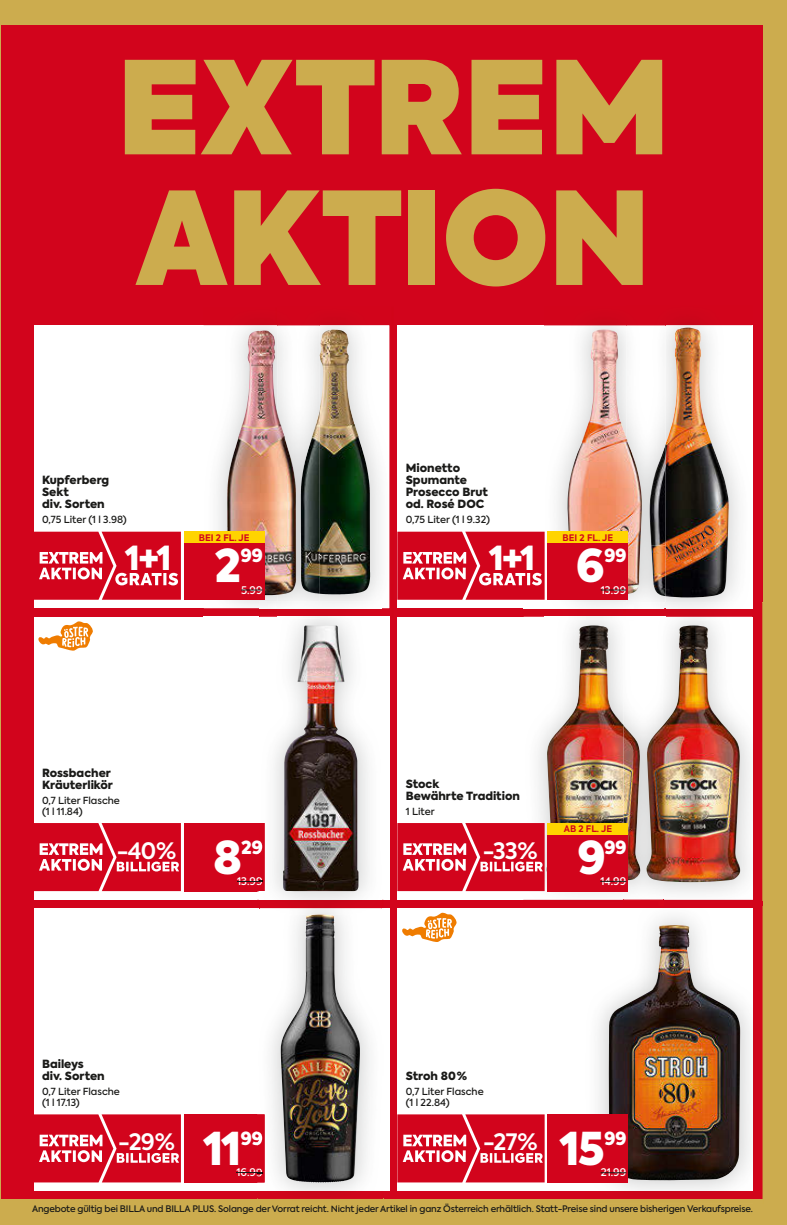
<style>
.page{position:relative;width:787px;height:1225px;background:#ccac4e}
.page>*{position:absolute;margin:0;border:0;box-sizing:border-box;transform-origin:0 0}
.t1{font:800 127.95px/130.6px "Axiforma";letter-spacing:-.015em;color:#ccac4e}
.t2{font:900 45px "Axiforma";color:#fff}
.t3{font:900 33px "Axiforma";color:#fff}
.t4{font:600 22.5px "Axiforma";letter-spacing:-.04em;color:#fff}
.t5{font:900 18px "Axiforma";letter-spacing:-.04em;color:#fff}
.t6{font:900 11.25px/12px "Axiforma";color:#1a1a18}
.t7{font:500 10.5px "Axiforma";color:#fff}
.t8{font:500 9.75px/10.5px "Axiforma";color:#1a1a18}
.t9{font:500 9px "Axiforma";letter-spacing:-.02em;color:#1a1a18}
.t10{font:700 9px "Axiforma";color:#d2041c}
.s1{font-weight:900;font-size:45px}
</style>
<div class="page">
<div style="left:1px;top:25px;width:761px;height:1174px;background:#d2041c"></div>
<div style="left:34px;top:325px;width:355px;height:283px;background:#fff"></div>
<div style="left:34px;top:617px;width:355px;height:282px;background:#fff"></div>
<div style="left:34px;top:908px;width:355px;height:283px;background:#fff"></div>
<div style="left:398px;top:325px;width:355px;height:283px;background:#fff"></div>
<div style="left:398px;top:617px;width:355px;height:282px;background:#fff"></div>
<div style="left:398px;top:908px;width:355px;height:283px;background:#fff"></div>
<div style="left:184px;top:1114px;width:80px;height:68px;background:#d2041c"></div>
<svg style="left:34px;top:1114px;width:147px;height:68px;background:#d8293d"></svg>
<div style="left:184px;top:823px;width:80px;height:68px;background:#d2041c"></div>
<svg style="left:34px;top:823px;width:147px;height:68px;background:#d8273c"></svg>
<img style="left:257px;top:891px;width:126px;height:308px">
<img style="left:307px;top:915px;width:75px;height:267px">
<img style="left:257px;top:1114px;width:7px;height:68px">
<img style="left:257px;top:1131px;width:5px;height:14px">
<svg style="left:236px;top:1168px;width:27px;height:8px"></svg>
<img style="left:305px;top:915px;width:7px;height:57px">
<img style="left:260px;top:618px;width:122px;height:297px">
<img style="left:260px;top:823px;width:4px;height:68px">
<svg style="left:260px;top:840px;width:2px;height:14px"></svg>
<svg style="left:237px;top:877px;width:26px;height:8px"></svg>
<svg style="left:312px;top:914px;width:16px;height:1px"></svg>
<img style="left:283px;top:625px;width:75px;height:266px">
<img style="left:204px;top:324px;width:186px;height:294px">
<img style="left:320px;top:325px;width:29px;height:56px">
<img style="left:320px;top:602px;width:62px;height:16px">
<img style="left:320px;top:330px;width:12px;height:78px">
<img style="left:204px;top:325px;width:73px;height:283px">
<img style="left:204px;top:617px;width:73px;height:1px">
<img style="left:260px;top:602px;width:17px;height:15px">
<img style="left:277px;top:324px;width:43px;height:294px">
<img style="left:301px;top:354px;width:19px;height:235px">
<img style="left:241px;top:330px;width:23px;height:98px">
<img style="left:665px;top:325px;width:87px;height:277px">
<img style="left:665px;top:328px;width:63px;height:269px">
<img style="left:544px;top:325px;width:82px;height:277px">
<img style="left:626px;top:325px;width:39px;height:277px">
<img style="left:649px;top:444px;width:16px;height:101px">
<img style="left:651px;top:545px;width:14px;height:51px">
<img style="left:567px;top:329px;width:75px;height:267px">
<img style="left:523px;top:617px;width:100px;height:282px">
<img style="left:544px;top:602px;width:79px;height:17px">
<img style="left:546px;top:625px;width:77px;height:257px">
<img style="left:664px;top:602px;width:99px;height:300px">
<img style="left:663px;top:617px;width:90px;height:282px">
<img style="left:663px;top:617px;width:89px;height:4px">
<svg style="left:663px;top:608px;width:2px;height:11px"></svg>
<img style="left:623px;top:708px;width:40px;height:192px">
<img style="left:626px;top:602px;width:37px;height:15px">
<img style="left:623px;top:725px;width:17px;height:155px">
<img style="left:646px;top:625px;width:94px;height:257px">
<img style="left:585px;top:916px;width:166px;height:275px">
<img style="left:608px;top:925px;width:132px;height:256px">
<div style="left:547px;top:823px;width:81px;height:68px;background:#d2041c"></div>
<svg style="left:397px;top:823px;width:147px;height:68px;background:#d8283c"></svg>
<svg style="left:600px;top:881px;width:26px;height:1px"></svg>
<div style="left:547px;top:823px;width:81px;height:11px;background:#ffd400"></div>
<div style="left:547px;top:531px;width:81px;height:69px;background:#d2041c"></div>
<svg style="left:601px;top:589px;width:25px;height:1px"></svg>
<div style="left:547px;top:531px;width:81px;height:12px;background:#ffd400"></div>
<svg style="left:397px;top:531px;width:147px;height:69px;background:#d92d41"></svg>
<div style="left:184px;top:531px;width:80px;height:69px;background:#d2041c"></div>
<svg style="left:241px;top:589px;width:21px;height:1px"></svg>
<div style="left:184px;top:531px;width:80px;height:12px;background:#ffd400"></div>
<svg style="left:34px;top:531px;width:147px;height:69px;background:#d92c40"></svg>
<svg style="left:38px;top:621px;width:55px;height:29px"></svg>
<svg style="left:402px;top:912px;width:55px;height:30px"></svg>
<div style="left:547px;top:1114px;width:81px;height:68px;background:#d2041c"></div>
<svg style="left:397px;top:1114px;width:147px;height:68px;background:#d8293d"></svg>
<svg style="left:600px;top:1172px;width:26px;height:1px"></svg>
<h1 class="t1" style="left:116px;top:44px;width:556px">EXTREM<br>AKTION</h1>
<p class="t6" style="left:42px;top:474px;width:69px">Kupferberg<br>Sekt<br>div. Sorten</p>
<p class="t8" style="left:42px;top:514px;width:86px">0,75 Liter (1 l 3.98)</p>
<h3 class="t3" style="left:125px;top:535px;width:48px">1+1</h3>
<p class="t10" style="left:199px;top:531px;width:52px">BEI 2 FL. JE</p>
<h2 class="t2" style="left:214px;top:534px;width:28px">2</h2>
<h3 class="t5" style="left:240px;top:543px;width:24px">99</h3>
<p class="t7" style="left:241px;top:583px;width:23px">5.99</p>
<p class="t6" style="left:42px;top:767px;width:72px">Rossbacher<br>Kräuterlikör</p>
<p class="t8" style="left:42px;top:795px;width:79px">0,7 Liter Flasche (1 l 11.84)</p>
<h3 class="t4" style="left:117px;top:835px;width:127px">-40 % <span class="s1">8</span></h3>
<h3 class="t5" style="left:241px;top:834px;width:23px">29</h3>
<p class="t7" style="left:237px;top:874px;width:27px">13.99</p>
<p class="t6" style="left:42px;top:1058px;width:64px">Baileys div. Sorten</p>
<p class="t8" style="left:42px;top:1086px;width:79px">0,7 Liter Flasche (1 l 17.13)</p>
<h3 class="t4" style="left:118px;top:1127px;width:125px">-29 % <span class="s1">11</span></h3>
<h3 class="t5" style="left:240px;top:1125px;width:24px">99</h3>
<p class="t7" style="left:236px;top:1165px;width:28px">16.99</p>
<p class="t6" style="left:406px;top:462px;width:84px">Mionetto<br>Spumante<br>Prosecco Brut od. Rosé DOC</p>
<p class="t8" style="left:406px;top:514px;width:86px">0,75 Liter (1 l 9.32)</p>
<h3 class="t3" style="left:489px;top:535px;width:48px">1+1</h3>
<p class="t10" style="left:562px;top:531px;width:52px">BEI 2 FL. JE</p>
<h2 class="t2" style="left:576px;top:534px;width:31px">6</h2>
<h3 class="t5" style="left:604px;top:543px;width:24px">99</h3>
<p class="t7" style="left:601px;top:583px;width:27px">13.99</p>
<p class="t6" style="left:406px;top:777px;width:116px">Stock<br>Bewährte Tradition</p>
<p class="t8" style="left:406px;top:806px;width:30px">1 Liter</p>
<h3 class="t4" style="left:483px;top:835px;width:125px">-33 % <span class="s1">9</span></h3>
<h3 class="t5" style="left:604px;top:834px;width:24px">99</h3>
<p class="t7" style="left:600px;top:874px;width:27px">14.99</p>
<p class="t10" style="left:563px;top:822px;width:50px">AB 2 FL. JE</p>
<p class="t6" style="left:406px;top:1070px;width:63px">Stroh 80 %</p>
<p class="t8" style="left:406px;top:1086px;width:79px">0,7 Liter Flasche (1 l 22.84)</p>
<h3 class="t4" style="left:483px;top:1127px;width:123px">-27 % <span class="s1">15</span></h3>
<h3 class="t5" style="left:604px;top:1125px;width:24px">99</h3>
<p class="t7" style="left:600px;top:1165px;width:27px">21.99</p>
<p class="t9" style="left:32px;top:1203px;width:722px">Angebote gültig bei BILLA und BILLA PLUS. Solange der Vorrat reicht. Nicht jeder Artikel in ganz Österreich erhältlich. Statt-Preise sind unsere bisherigen Verkaufspreise.</p>
</div>
